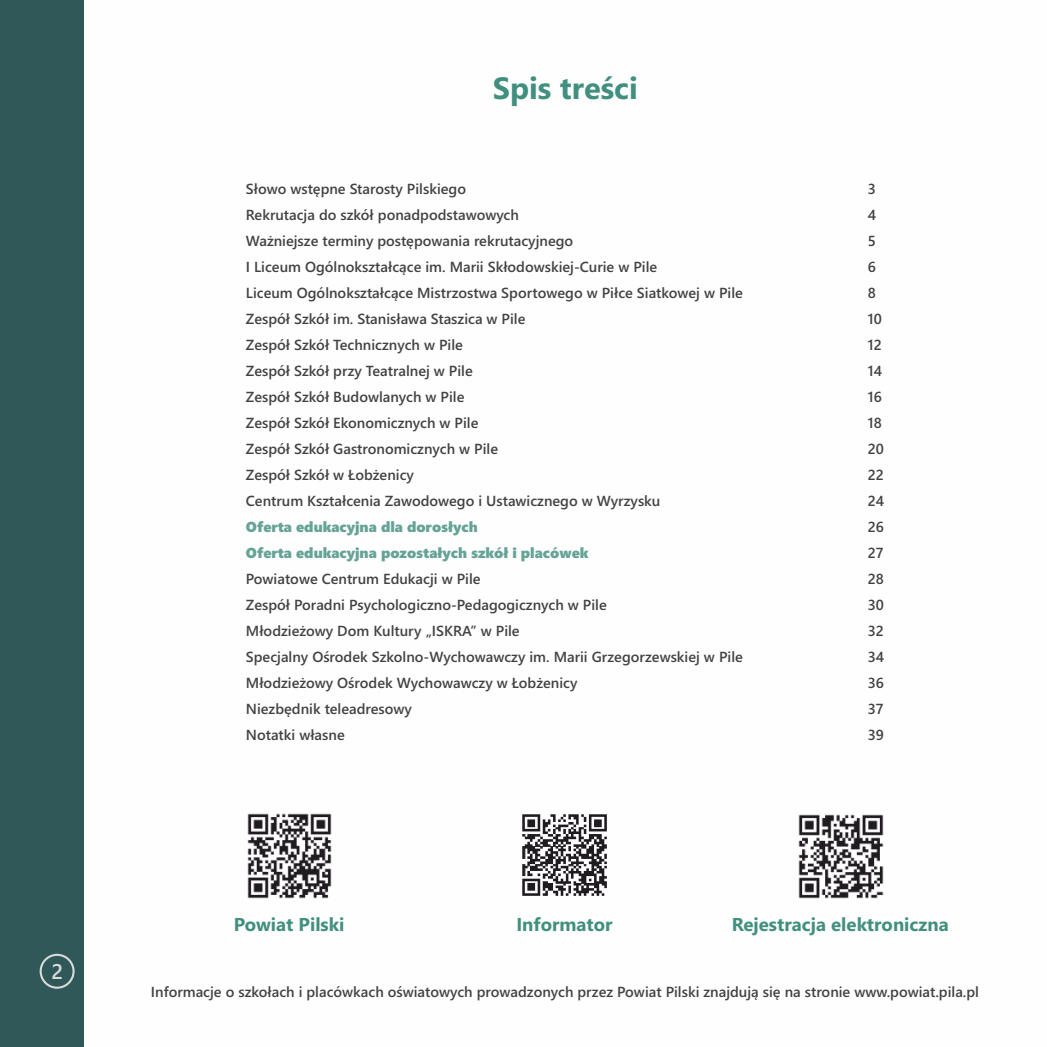
<style>
.page{position:relative;width:1047px;height:1047px;background:#fff}
.page>*{position:absolute;margin:0;border:0;box-sizing:border-box;transform-origin:0 0}
.t1{font:700 30.8px "Segoe UI";color:#418f7e}
.t2{font:600 21.18px "Segoe UI";color:#d9dada}
.t3{font:700 18.55px "Segoe UI";color:#418f7e}
.t4{font:600 14.53px/25.9px "Segoe UI";color:#434242}
.t5{font:14.53px/25.9px "Segoe UI Black";color:#66a397}
</style>
<div class="page">
<div style="left:0;top:0;width:83px;height:1047px;background:#305859"></div>
<div style="left:40px;top:953px;width:35px;height:35px;border:2px solid #d9dada;border-radius:50%"></div>
<img style="left:247px;top:813px;width:85px;height:86px">
<img style="left:798px;top:814px;width:86px;height:85px">
<img style="left:522px;top:814px;width:85px;height:82px">
<h2 class="t2" style="left:51px;top:963px;width:13px">2</h2>
<h1 class="t1" style="left:493px;top:76px;width:146px">Spis treści</h1>
<p class="t4" style="left:246px;top:177px;width:498px">Słowo wstępne Starosty Pilskiego<br>Rekrutacja do szkół ponadpodstawowych<br>Ważniejsze terminy postępowania rekrutacyjnego<br>I Liceum Ogólnokształcące im. Marii Skłodowskiej-Curie w Pile<br>Liceum Ogólnokształcące Mistrzostwa Sportowego w Piłce Siatkowej w Pile Zespół Szkół im. Stanisława Staszica w Pile<br>Zespół Szkół Technicznych w Pile<br>Zespół Szkół przy Teatralnej w Pile<br>Zespół Szkół Budowlanych w Pile<br>Zespół Szkół Ekonomicznych w Pile<br>Zespół Szkół Gastronomicznych w Pile<br>Zespół Szkół w Łobżenicy<br>Centrum Kształcenia Zawodowego i Ustawicznego w Wyrzysku</p>
<p class="t5" style="left:246px;top:515px;width:344px">Oferta edukacyjna dla dorosłych<br>Oferta edukacyjna pozostałych szkół i placówek</p>
<p class="t4" style="left:246px;top:567px;width:498px">Powiatowe Centrum Edukacji w Pile<br>Zespół Poradni Psychologiczno-Pedagogicznych w Pile<br>Młodzieżowy Dom Kultury „ISKRA” w Pile<br>Specjalny Ośrodek Szkolno-Wychowawczy im. Marii Grzegorzewskiej w Pile Młodzieżowy Ośrodek Wychowawczy w Łobżenicy<br>Niezbędnik teleadresowy<br>Notatki własne</p>
<p class="t4" style="left:868px;top:177px;width:18px">3<br>4<br>5<br>6<br>8<br>10<br>12<br>14<br>16<br>18<br>20<br>22<br>24<br>26<br>27<br>28<br>30<br>32<br>34<br>36<br>37<br>39</p>
<p class="t3" style="left:234px;top:917px;width:112px">Powiat Pilski</p>
<p class="t3" style="left:516px;top:917px;width:98px">Informator</p>
<p class="t3" style="left:732px;top:917px;width:218px">Rejestracja elektroniczna</p>
<p class="t4" style="left:151px;top:980px;width:829px">Informacje o szkołach i placówkach oświatowych prowadzonych przez Powiat Pilski znajdują się na stronie www.powiat.pila.pl</p>
</div>
